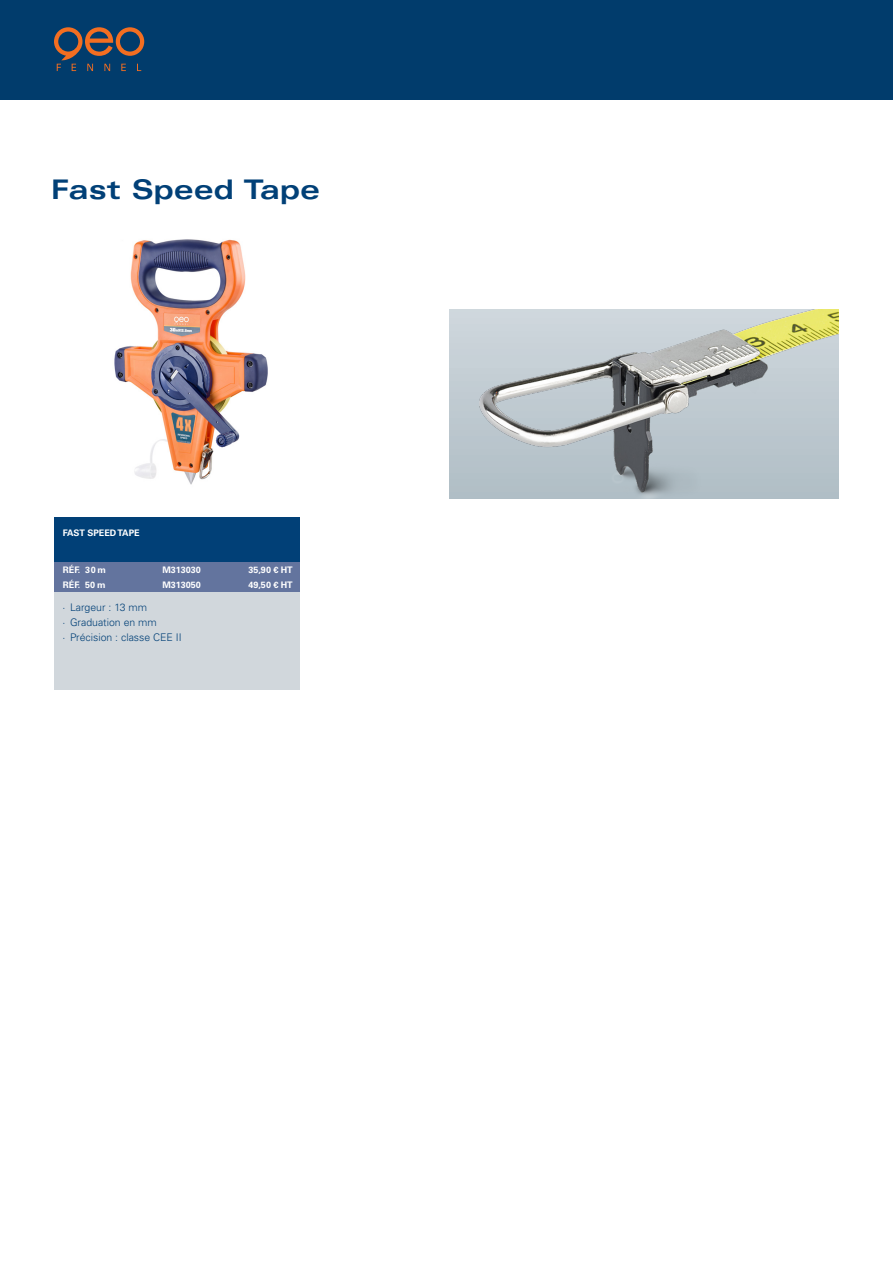
<style>
.page{position:relative;width:893px;height:1263px;background:#fff}
.page>*{position:absolute;margin:0;border:0;box-sizing:border-box;transform-origin:0 0}
.PRODUKT_2_Titel{font:700 expanded 27px "Univers LT Std";color:#014077}
.t1{font:300 10.5px "Univers LT Std";color:#014077}
.Kastenüberschrift_ne{font:700 9px "Univers LT Std";color:#fff}
.KASTEN_Head_blau{font:700 9px "Univers LT Std";color:#fff}
</style>
<div class="page">
<div style="left:0;top:0;width:893px;height:100px;background:#013c6c"></div>
<svg style="left:54px;top:27px;width:90px;height:44px"></svg>
<img style="left:114px;top:239px;width:154px;height:246px">
<img style="left:450px;top:310px;width:389px;height:189px">
<div style="left:54px;top:577px;width:245px;height:113px;background:#d1d7dc"></div>
<div style="left:54px;top:517px;width:245px;height:45px;background:#014077"></div>
<div style="left:54px;top:562px;width:245px;height:30px;background:#63749e"></div>
<p class="PRODUKT_2_Titel" style="left:51px;top:174px;width:271px">Fast Speed Tape</p>
<p class="KASTEN_Head_blau" style="left:63px;top:527px;width:78px">FAST SPEED TAPE</p>
<p class="Kastenüberschrift_ne" style="left:63px;top:564px;width:45px">RÉF. 30 m</p>
<p class="Kastenüberschrift_ne" style="left:162px;top:564px;width:40px">M313030</p>
<p class="Kastenüberschrift_ne" style="left:63px;top:579px;width:44px">RÉF. 50 m</p>
<p class="Kastenüberschrift_ne" style="left:162px;top:579px;width:40px">M313050</p>
<p class="t1" style="left:63px;top:601px;width:86px">· Largeur : 13 mm</p>
<p class="t1" style="left:63px;top:616px;width:96px">· Graduation en mm</p>
<p class="t1" style="left:63px;top:631px;width:121px">· Précision : classe CEE II</p>
<p class="Kastenüberschrift_ne" style="left:248px;top:564px;width:46px">35,90 € HT</p>
<p class="Kastenüberschrift_ne" style="left:248px;top:579px;width:46px">49,50 € HT</p>
</div>
